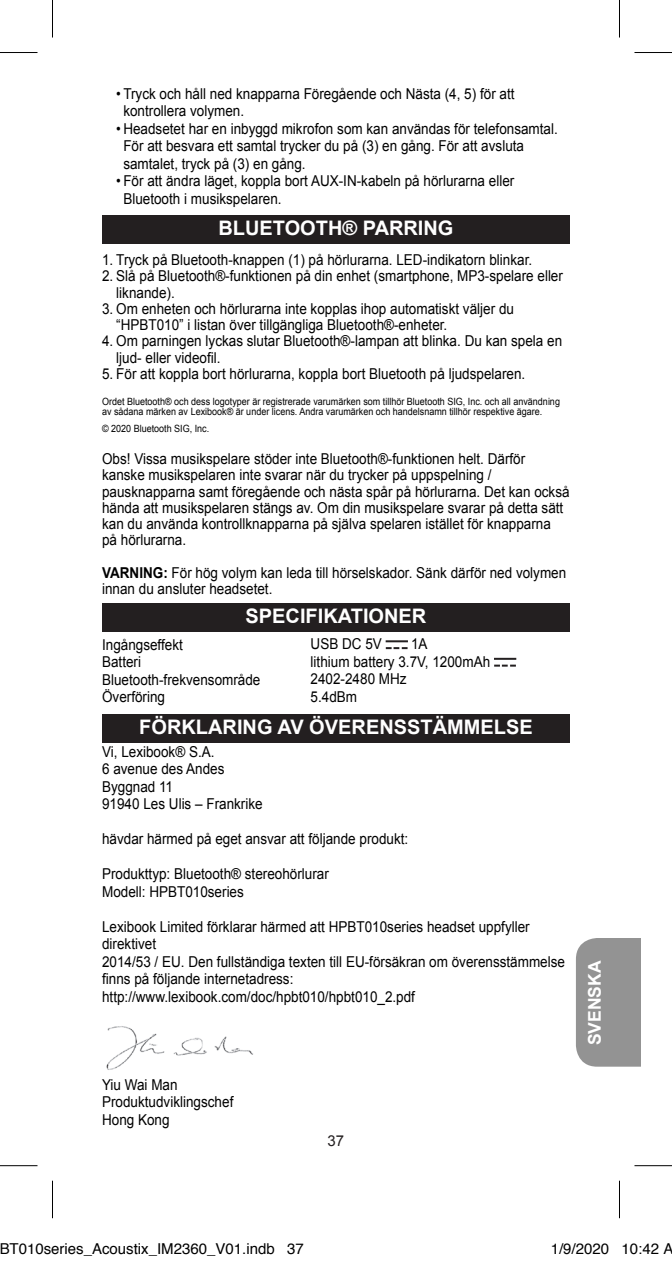
<style>
.page{position:relative;width:672px;height:1262px;background:#fff}
.page>*{position:absolute;margin:0;border:0;box-sizing:border-box;transform-origin:0 0}
.t1{font:700 20px "Arial";color:#fff}
.t2{font:700 17.5px "Arial";color:#fff}
.body{font:15px/16.2px "Arial";color:#000;scale:.9 1}
.t3{font:15px "Helvetica";color:#000}
.t4{font:15px "Arial";color:#231f20}
.body-2{font:10px/10px "Arial";color:#000;scale:.9 1}
.s1{font-weight:700}
</style>
<div class="page">
<div style="left:576px;top:938px;width:65px;height:128px;background:#939393"></div>
<div style="left:102px;top:215px;width:468px;height:29px;background:#231f20"></div>
<div style="left:102px;top:603px;width:468px;height:29px;background:#231f20"></div>
<hr style="left:386px;top:640px;width:22px;height:2px;background:#231f20">
<svg style="left:386px;top:647px;width:22px;height:2px"></svg>
<hr style="left:494px;top:657px;width:22px;height:2px;background:#231f20">
<svg style="left:494px;top:664px;width:22px;height:2px"></svg>
<div style="left:102px;top:714px;width:468px;height:29px;background:#231f20"></div>
<img style="left:106px;top:1026px;width:147px;height:44px">
<hr style="left:0;top:52px;width:38px;height:1px;background:#000">
<hr style="left:634px;top:52px;width:38px;height:1px;background:#000">
<hr style="left:0;top:1165px;width:38px;height:1px;background:#000">
<hr style="left:634px;top:1165px;width:38px;height:1px;background:#000">
<hr style="left:52px;top:0;width:1px;height:37px;background:#000">
<hr style="left:52px;top:1180px;width:1px;height:38px;background:#000">
<hr style="left:619px;top:0;width:1px;height:37px;background:#000">
<hr style="left:619px;top:1180px;width:1px;height:38px;background:#000">
<p class="body" style="left:123px;top:85px;width:436px;line-height:17.5px;text-indent:-7px">• Tryck och håll ned knapparna Föregående och Nästa (4, 5) för att kontrollera volymen.</p>
<p class="body" style="left:123px;top:120px;width:484px;line-height:17.5px;text-indent:-7px">• Headsetet har en inbyggd mikrofon som kan användas för telefonsamtal.<br>För att besvara ett samtal trycker du på (3) en gång. För att avsluta samtalet, tryck på (3) en gång.</p>
<p class="body" style="left:116px;top:173px;width:444px">• För att ändra läget, koppla bort AUX-IN-kabeln på hörlurarna eller</p>
<p class="body" style="left:123px;top:191px;width:177px">Bluetooth i musikspelaren.</p>
<p class="t1" style="left:218px;top:215px;width:237px">BLUETOOTH® PARRING</p>
<p class="body" style="left:102px;top:252px;width:479px">1. Tryck på Bluetooth-knappen (1) på hörlurarna. LED-indikatorn blinkar.</p>
<p class="body" style="left:102px;top:268px;width:514px">2. Slå på Bluetooth®-funktionen på din enhet (smartphone, MP3-spelare eller</p>
<p class="body" style="left:116px;top:284px;width:67px">liknande).</p>
<p class="body" style="left:116px;top:301px;width:443px;text-indent:-14px">3. Om enheten och hörlurarna inte kopplas ihop automatiskt väljer du “HPBT010” i listan över tillgängliga Bluetooth®-enheter.</p>
<p class="body" style="left:116px;top:333px;width:497px;text-indent:-14px">4. Om parningen lyckas slutar Bluetooth®-lampan att blinka. Du kan spela en ljud- eller videofil.</p>
<p class="body" style="left:102px;top:366px;width:472px">5. För att koppla bort hörlurarna, koppla bort Bluetooth på ljudspelaren.</p>
<p class="body-2" style="left:102px;top:397px;width:510px">Ordet Bluetooth® och dess logotyper är registrerade varumärken som tillhör Bluetooth SIG, Inc. och all användning av sådana märken av Lexibook® är under licens. Andra varumärken och handelsnamn tillhör respektive ägare.</p>
<p class="body-2" style="left:102px;top:423px;width:121px">© 2020 Bluetooth SIG, Inc.</p>
<p class="body" style="left:102px;top:451px;width:521px">Obs! Vissa musikspelare stöder inte Bluetooth®-funktionen helt. Därför kanske musikspelaren inte svarar när du trycker på uppspelning / pausknapparna samt föregående och nästa spår på hörlurarna. Det kan också hända att musikspelaren stängs av. Om din musikspelare svarar på detta sätt kan du använda kontrollknapparna på själva spelaren istället för knapparna<br>på hörlurarna.</p>
<p class="body" style="left:102px;top:564px;width:517px"><span class="s1">VARNING:</span> För hög volym kan leda till hörselskador. Sänk därför ned volymen innan du ansluter headsetet.</p>
<p class="t1" style="left:246px;top:602px;width:182px">SPECIFIKATIONER</p>
<p class="body" style="left:311px;top:636px;width:81px">USB DC 5V</p>
<p class="body" style="left:411px;top:636px;width:20px">1A</p>
<p class="body" style="left:311px;top:653px;width:201px">lithium battery 3.7V, 1200mAh</p>
<p class="body" style="left:311px;top:671px;width:108px">2402-2480 MHz</p>
<p class="body" style="left:311px;top:688px;width:53px">5.4dBm</p>
<p class="t1" style="left:139px;top:714px;width:395px">FÖRKLARING AV ÖVERENSSTÄMMELSE</p>
<p class="body" style="left:102px;top:743px;width:127px">Vi, Lexibook® S.A.</p>
<p class="body" style="left:102px;top:761px;width:137px">6 avenue des Andes</p>
<p class="body" style="left:102px;top:778px;width:80px">Byggnad 11</p>
<p class="body" style="left:102px;top:796px;width:180px">91940 Les Ulis – Frankrike</p>
<p class="body" style="left:102px;top:831px;width:342px">hävdar härmed på eget ansvar att följande produkt:</p>
<p class="body" style="left:102px;top:866px;width:253px">Produkttyp: Bluetooth® stereohörlurar</p>
<p class="body" style="left:102px;top:883px;width:159px">Modell: HPBT010series</p>
<p class="body" style="left:102px;top:918px;width:477px;line-height:17.5px">Lexibook Limited förklarar härmed att HPBT010series headset uppfyller direktivet</p>
<p class="body" style="left:102px;top:953px;width:516px;line-height:17.5px">2014/53 / EU. Den fullständiga texten till EU-försäkran om överensstämmelse finns på följande internetadress:</p>
<p class="body" style="left:102px;top:988px;width:349px">http://www.lexibook.com/doc/hpbt010/hpbt010_2.pdf</p>
<p class="body" style="left:102px;top:636px;width:91px">Ingångseffekt</p>
<p class="body" style="left:102px;top:654px;width:45px">Batteri</p>
<p class="body" style="left:102px;top:671px;width:177px">Bluetooth-frekvensområde</p>
<p class="body" style="left:102px;top:689px;width:72px">Överföring</p>
<p class="body" style="left:102px;top:1076px;width:85px">Yiu Wai Man</p>
<p class="body" style="left:102px;top:1093px;width:147px">Produktudviklingschef</p>
<p class="body" style="left:102px;top:1111px;width:77px">Hong Kong</p>
<p class="t4" style="left:328px;top:1130px;width:18px">37</p>
<p class="t2" style="left:583px;top:1045px;width:86px;rotate:-90deg">SVENSKA</p>
<p class="t3" style="left:0;top:1237px;width:306px">BT010series_Acoustix_IM2360_V01.indb 37</p>
<p class="t3" style="left:551px;top:1237px;width:124px">1/9/2020 10:42 A</p>
</div>
